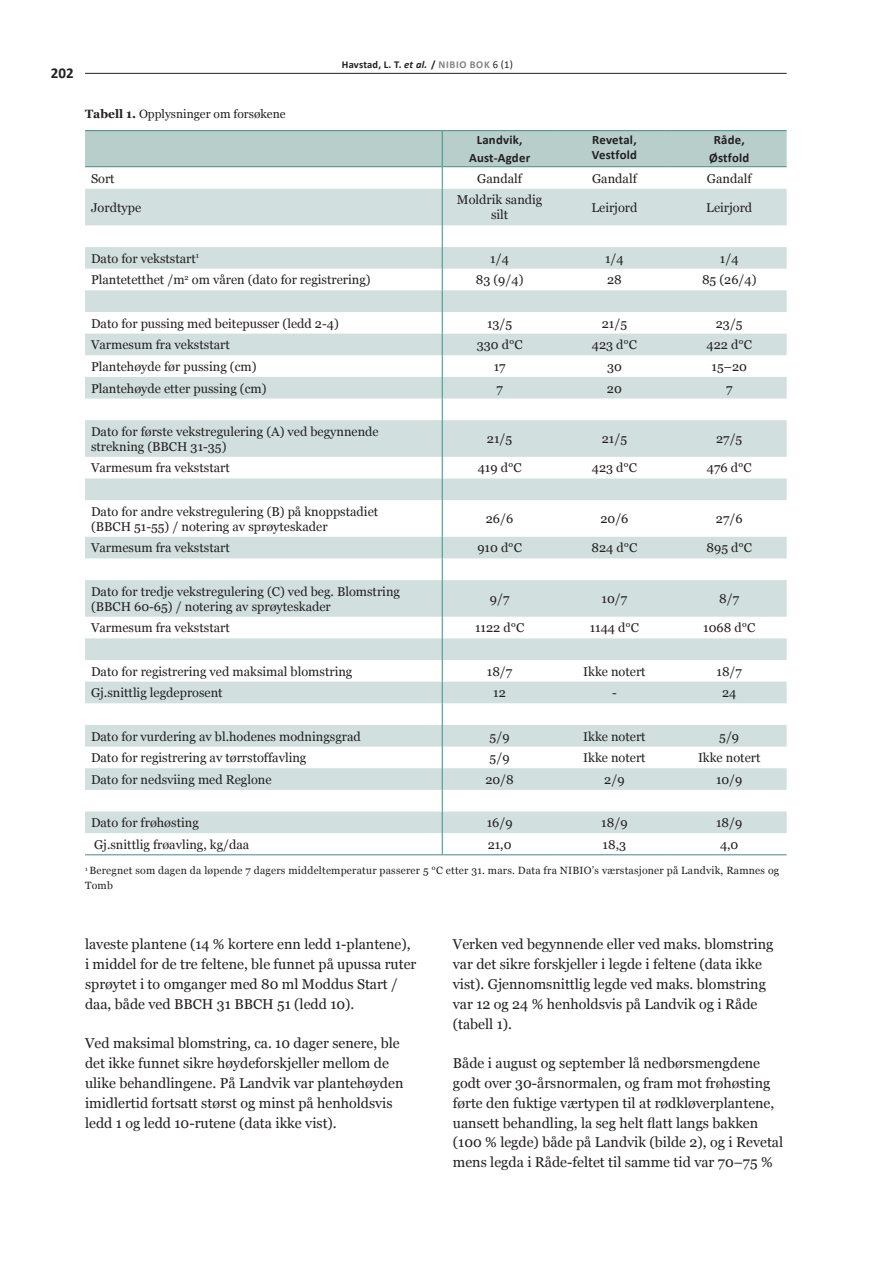
<style>
.page{position:relative;width:893px;height:1263px;background:#fff}
.page>*{position:absolute;margin:0;border:0;box-sizing:border-box;transform-origin:0 0}
.t1{font:700 15px "Calibri";color:#231f20}
.t2{font:14.25px/19.8px "Georgia";color:#231f20}
.t3{font:12.75px/15px "Georgia";color:#231f20}
.t4{font:700 12.75px/18px "Calibri";letter-spacing:.02em;color:#231f20;text-align:center}
.t5{font:12px "Georgia";color:#231f20}
.t6{font:10.5px/15px "Georgia";letter-spacing:.02em;color:#231f20}
.t7{font:700 10.5px "Calibri";letter-spacing:.04em;color:#231f20}
.s1{font-style:italic}
.s2{color:#808285}
.s3{font-weight:400}
.s4{font-weight:700}
</style>
<div class="page">
<hr style="left:85px;top:73px;width:702px;height:1px;background:#231f20">
<svg style="left:85px;top:189px;width:702px;height:644px;fill:#d1e0df"></svg>
<hr style="left:85px;top:130px;width:357px;height:1px;background:#488a83">
<hr style="left:442px;top:130px;width:115px;height:1px;background:#488a83">
<hr style="left:557px;top:130px;width:115px;height:1px;background:#488a83">
<hr style="left:672px;top:130px;width:115px;height:1px;background:#488a83">
<hr style="left:85px;top:854px;width:357px;height:1px;background:#488a83">
<hr style="left:442px;top:854px;width:115px;height:1px;background:#488a83">
<hr style="left:557px;top:854px;width:115px;height:1px;background:#488a83">
<hr style="left:672px;top:854px;width:115px;height:1px;background:#488a83">
<svg style="left:85px;top:131px;width:702px;height:58px"></svg>
<hr style="left:442px;top:189px;width:1px;height:36px;background:#488a83">
<svg style="left:442px;top:225px;width:1px;height:195px"></svg>
<hr style="left:442px;top:420px;width:1px;height:37px;background:#488a83">
<svg style="left:442px;top:457px;width:1px;height:43px"></svg>
<hr style="left:442px;top:500px;width:1px;height:37px;background:#488a83">
<svg style="left:442px;top:537px;width:1px;height:43px"></svg>
<hr style="left:442px;top:580px;width:1px;height:37px;background:#488a83">
<svg style="left:442px;top:617px;width:1px;height:237px"></svg>
<p class="t1" style="left:51px;top:64px;width:24px">202</p>
<p class="t7" style="left:342px;top:58px;width:173px">Havstad, L. T. <span class="s1">et al.</span> / <span class="s2">NIBIO BOK</span> <span class="s3">6 (1)</span></p>
<p class="t5" style="left:85px;top:107px;width:202px"><span class="s4">Tabell 1.</span> Opplysninger om forsøkene</p>
<p class="t4" style="left:469px;top:131px;width:63px">Landvik,<br>Aust-Agder</p>
<p class="t4" style="left:592px;top:133px;width:47px;line-height:15px;text-align:left">Revetal,<br>Vestfold</p>
<p class="t4" style="left:709px;top:131px;width:42px">Råde,<br>Østfold</p>
<p class="t3" style="left:91px;top:171px;width:25px">Sort</p>
<p class="t3" style="left:477px;top:171px;width:46px">Gandalf</p>
<p class="t3" style="left:592px;top:171px;width:46px">Gandalf</p>
<p class="t3" style="left:707px;top:171px;width:46px">Gandalf</p>
<p class="t3" style="left:91px;top:200px;width:52px">Jordtype</p>
<p class="t3" style="left:457px;top:192px;width:87px;text-align:center">Moldrik sandig silt</p>
<p class="t3" style="left:591px;top:200px;width:47px">Leirjord</p>
<p class="t3" style="left:706px;top:200px;width:47px">Leirjord</p>
<p class="t3" style="left:91px;top:251px;width:110px">Dato for vekststart<sup>1</sup></p>
<p class="t3" style="left:490px;top:251px;width:20px">1/4</p>
<p class="t3" style="left:605px;top:251px;width:20px">1/4</p>
<p class="t3" style="left:720px;top:251px;width:20px">1/4</p>
<p class="t3" style="left:91px;top:272px;width:281px">Plantetetthet /m<sup>2</sup> om våren (dato for registrering)</p>
<p class="t3" style="left:476px;top:272px;width:49px">83 (9/4)</p>
<p class="t3" style="left:607px;top:272px;width:16px">28</p>
<p class="t3" style="left:702px;top:272px;width:56px">85 (26/4)</p>
<p class="t3" style="left:91px;top:316px;width:249px">Dato for pussing med beitepusser (ledd 2-4)</p>
<p class="t3" style="left:487px;top:316px;width:27px">13/5</p>
<p class="t3" style="left:602px;top:316px;width:27px">21/5</p>
<p class="t3" style="left:716px;top:316px;width:28px">23/5</p>
<p class="t3" style="left:91px;top:337px;width:140px">Varmesum fra vekststart</p>
<p class="t3" style="left:477px;top:337px;width:47px">330 d°C</p>
<p class="t3" style="left:592px;top:337px;width:47px">423 d°C</p>
<p class="t3" style="left:707px;top:337px;width:47px">422 d°C</p>
<p class="t3" style="left:91px;top:359px;width:167px">Plantehøyde før pussing (cm)</p>
<p class="t3" style="left:494px;top:359px;width:13px">17</p>
<p class="t3" style="left:607px;top:359px;width:16px">30</p>
<p class="t3" style="left:712px;top:359px;width:37px">15–20</p>
<p class="t3" style="left:91px;top:381px;width:177px">Plantehøyde etter pussing (cm)</p>
<p class="t3" style="left:496px;top:381px;width:8px">7</p>
<p class="t3" style="left:607px;top:381px;width:16px">20</p>
<p class="t3" style="left:726px;top:381px;width:8px">7</p>
<p class="t3" style="left:91px;top:424px;width:289px">Dato for første vekstregulering (A) ved begynnende strekning (BBCH 31-35)</p>
<p class="t3" style="left:487px;top:431px;width:27px">21/5</p>
<p class="t3" style="left:602px;top:431px;width:27px">21/5</p>
<p class="t3" style="left:716px;top:431px;width:28px">27/5</p>
<p class="t3" style="left:91px;top:460px;width:140px">Varmesum fra vekststart</p>
<p class="t3" style="left:478px;top:460px;width:45px">419 d°C</p>
<p class="t3" style="left:592px;top:460px;width:47px">423 d°C</p>
<p class="t3" style="left:707px;top:460px;width:46px">476 d°C</p>
<p class="t3" style="left:91px;top:504px;width:289px">Dato for andre vekstregulering (B) på knoppstadiet (BBCH 51-55) / notering av sprøyteskader</p>
<p class="t3" style="left:486px;top:511px;width:29px">26/6</p>
<p class="t3" style="left:600px;top:511px;width:30px">20/6</p>
<p class="t3" style="left:716px;top:511px;width:28px">27/6</p>
<p class="t3" style="left:91px;top:540px;width:140px">Varmesum fra vekststart</p>
<p class="t3" style="left:477px;top:540px;width:46px">910 d°C</p>
<p class="t3" style="left:591px;top:540px;width:47px">824 d°C</p>
<p class="t3" style="left:706px;top:540px;width:47px">895 d°C</p>
<p class="t3" style="left:91px;top:584px;width:310px">Dato for tredje vekstregulering (C) ved beg. Blomstring (BBCH 60-65) / notering av sprøyteskader</p>
<p class="t3" style="left:490px;top:591px;width:21px">9/7</p>
<p class="t3" style="left:602px;top:591px;width:27px">10/7</p>
<p class="t3" style="left:719px;top:591px;width:21px">8/7</p>
<p class="t3" style="left:91px;top:620px;width:140px">Varmesum fra vekststart</p>
<p class="t3" style="left:475px;top:620px;width:51px">1122 d°C</p>
<p class="t3" style="left:590px;top:620px;width:51px">1144 d°C</p>
<p class="t3" style="left:703px;top:620px;width:54px">1068 d°C</p>
<p class="t3" style="left:91px;top:664px;width:263px">Dato for registrering ved maksimal blomstring</p>
<p class="t3" style="left:487px;top:664px;width:27px">18/7</p>
<p class="t3" style="left:583px;top:664px;width:64px">Ikke notert</p>
<p class="t3" style="left:716px;top:664px;width:27px">18/7</p>
<p class="t3" style="left:91px;top:685px;width:133px">Gj.snittlig legdeprosent</p>
<p class="t3" style="left:493px;top:685px;width:14px">12</p>
<p class="t3" style="left:612px;top:685px;width:6px">-</p>
<p class="t3" style="left:722px;top:685px;width:16px">24</p>
<p class="t3" style="left:91px;top:729px;width:271px">Dato for vurdering av bl.hodenes modningsgrad</p>
<p class="t3" style="left:490px;top:729px;width:21px">5/9</p>
<p class="t3" style="left:583px;top:729px;width:64px">Ikke notert</p>
<p class="t3" style="left:719px;top:729px;width:21px">5/9</p>
<p class="t3" style="left:91px;top:750px;width:217px">Dato for registrering av tørrstoffavling</p>
<p class="t3" style="left:490px;top:750px;width:21px">5/9</p>
<p class="t3" style="left:583px;top:750px;width:64px">Ikke notert</p>
<p class="t3" style="left:698px;top:750px;width:64px">Ikke notert</p>
<p class="t3" style="left:91px;top:772px;width:182px">Dato for nedsviing med Reglone</p>
<p class="t3" style="left:485px;top:772px;width:30px">20/8</p>
<p class="t3" style="left:604px;top:772px;width:22px">2/9</p>
<p class="t3" style="left:716px;top:772px;width:28px">10/9</p>
<p class="t3" style="left:91px;top:815px;width:109px">Dato for frøhøsting</p>
<p class="t3" style="left:487px;top:815px;width:27px">16/9</p>
<p class="t3" style="left:601px;top:815px;width:28px">18/9</p>
<p class="t3" style="left:716px;top:815px;width:28px">18/9</p>
<p class="t3" style="left:94px;top:837px;width:157px">Gj.snittlig frøavling, kg/daa</p>
<p class="t3" style="left:488px;top:837px;width:25px">21,0</p>
<p class="t3" style="left:603px;top:837px;width:25px">18,3</p>
<p class="t3" style="left:720px;top:837px;width:20px">4,0</p>
<p class="t6" style="left:85px;top:863px;width:696px"><sup>1</sup> Beregnet som dagen da løpende 7 dagers middeltemperatur passerer 5 °C etter 31. mars. Data fra NIBIO’s værstasjoner på Landvik, Ramnes og<br>Tomb</p>
<p class="t2" style="left:85px;top:934px;width:333px">laveste plantene (14 % kortere enn ledd 1-plantene), i middel for de tre feltene, ble funnet på upussa ruter sprøytet i to omganger med 80 ml Moddus Start / daa, både ved BBCH 31 BBCH 51 (ledd 10).</p>
<p class="t2" style="left:85px;top:1033px;width:320px">Ved maksimal blomstring, ca. 10 dager senere, ble det ikke funnet sikre høydeforskjeller mellom de ulike behandlingene. På Landvik var plantehøyden imidlertid fortsatt størst og minst på henholdsvis ledd 1 og ledd 10-rutene (data ikke vist).</p>
<p class="t2" style="left:453px;top:934px;width:322px">Verken ved begynnende eller ved maks. blomstring var det sikre forskjeller i legde i feltene (data ikke vist). Gjennomsnittlig legde ved maks. blomstring var 12 og 24 % henholdsvis på Landvik og i Råde (tabell 1).</p>
<p class="t2" style="left:453px;top:1053px;width:332px">Både i august og september lå nedbørsmengdene godt over 30-årsnormalen, og fram mot frøhøsting førte den fuktige værtypen til at rødkløverplantene, uansett behandling, la seg helt flatt langs bakken (100 % legde) både på Landvik (bilde 2), og i Revetal mens legda i Råde-feltet til samme tid var 70–75 %</p>
</div>
